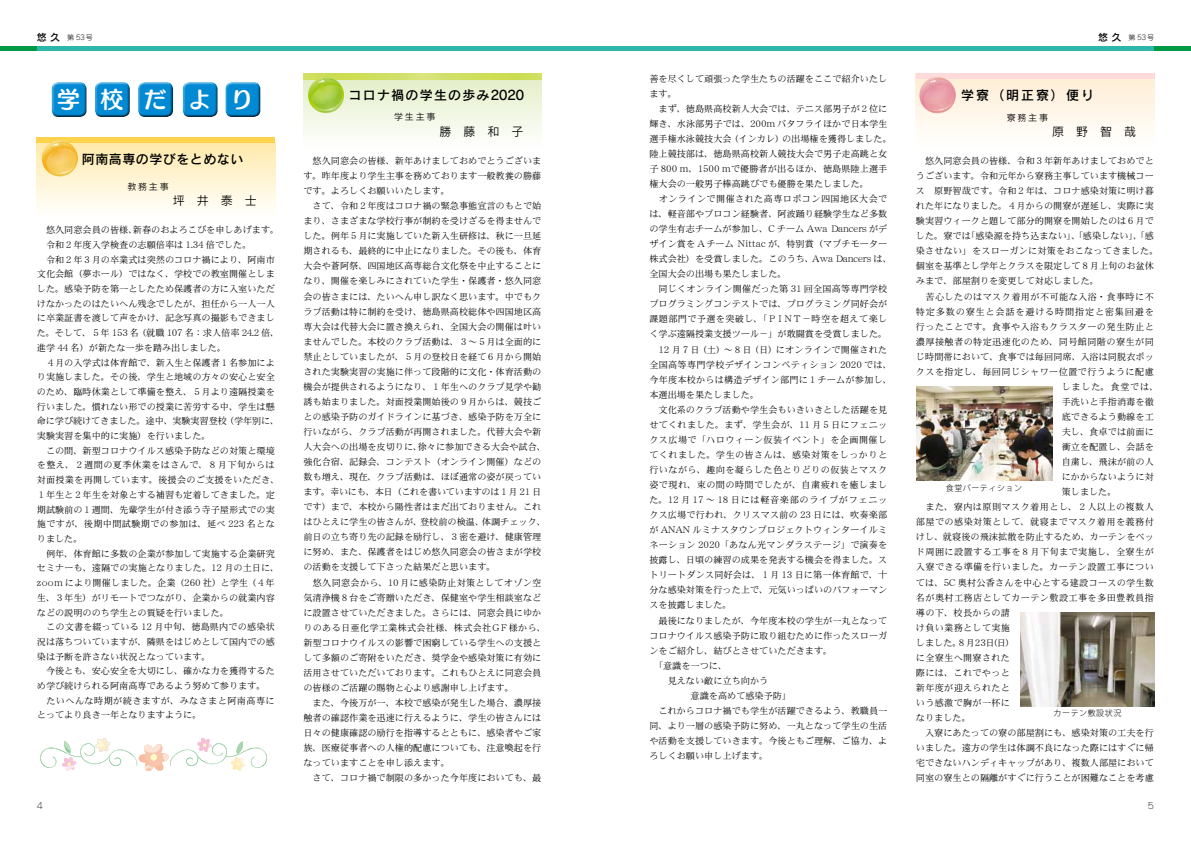
<style>
.page{position:relative;width:1191px;height:842px;background:#fff}
.page>*{position:absolute;margin:0;border:0;box-sizing:border-box;transform-origin:0 0}
.t1{font:22.8px "Humming Std B";letter-spacing:.895em;color:#fff}
.t2{font:13px "Rodin Pro DB";letter-spacing:.095em;color:#000}
.t3{font:13px "Rodin Pro DB";letter-spacing:.04em;color:#000}
.t4{font:13px "Rodin Pro DB";letter-spacing:.06em;color:#000}
.t5{font:12px "Rodin Pro M";color:#000}
.t6{font:9.1px/15.1px "DFHS Mincho W3 WINP RKSJ H";color:#000}
.t7{font:9.1px "DFHS Mincho W3 WINP RKSJ H";letter-spacing:.045em;color:#000}
.t8{font:9.1px "DFHS Mincho W3 WINP RKSJ H";letter-spacing:.02em;color:#000}
.t9{font:9.1px "DFHS Mincho W3 WINP RKSJ H";letter-spacing:.03em;color:#000}
.t10{font:9.1px "DFHS Mincho W3 WINP RKSJ H";letter-spacing:.04em;color:#000}
.t11{font:9.1px "DFHS Mincho W3 WINP RKSJ H";letter-spacing:.085em;color:#000}
.t12{font:9.1px "DFHS Mincho W3 WINP RKSJ H";letter-spacing:.035em;color:#000}
.t13{font:9.1px "DFHS Mincho W3 WINP RKSJ H";letter-spacing:.08em;color:#000}
.t14{font:9px "Rodin Pro M";letter-spacing:.2em;color:#000}
.t15{font:9px "Rodin Pro L";color:#000}
.t16{font:300 8px "Koz Go Pro";letter-spacing:.07em;color:#000}
.t17{font:300 7px "Jun 101 Pro";letter-spacing:.065em;color:#000}
.s1{font-family:"Rodin Pro DB";font-weight:400;font-size:10px}
</style>
<div class="page">
<hr style="left:37px;top:47px;width:558px;height:4px;background:#2eb6aa">
<hr style="left:0;top:47px;width:37px;height:4px;background:#094">
<hr style="left:595px;top:47px;width:559px;height:4px;background:#2eb6aa">
<hr style="left:1154px;top:47px;width:37px;height:4px;background:#094">
<div style="left:37px;top:143px;width:238px;height:77px;background:linear-gradient(to bottom,#ffe9ab,#fff)"></div>
<div style="left:37px;top:137px;width:238px;height:6px;background:#fdd34e"></div>
<div style="left:51px;top:80px;width:37px;height:35px;background:#fff;opacity:.75"></div>
<div style="left:51px;top:84px;width:39px;height:33px;background:#000;opacity:.75"></div>
<div style="left:138px;top:80px;width:36px;height:35px;background:#fff;opacity:.75"></div>
<div style="left:138px;top:84px;width:38px;height:33px;background:#000;opacity:.75"></div>
<div style="left:95px;top:80px;width:36px;height:35px;background:#fff;opacity:.75"></div>
<div style="left:95px;top:84px;width:38px;height:33px;background:#000;opacity:.75"></div>
<div style="left:182px;top:80px;width:37px;height:35px;background:#fff;opacity:.75"></div>
<div style="left:182px;top:84px;width:39px;height:33px;background:#000;opacity:.75"></div>
<div style="left:225px;top:80px;width:37px;height:35px;background:#fff;opacity:.75"></div>
<div style="left:225px;top:84px;width:38px;height:33px;background:#000;opacity:.75"></div>
<svg style="left:303px;top:79px;width:238px;height:57px"></svg>
<svg style="left:303px;top:74px;width:238px;height:5px"></svg>
<svg style="left:40px;top:140px;width:38px;height:36px"></svg>
<svg style="left:306px;top:77px;width:38px;height:36px"></svg>
<div style="left:916px;top:74px;width:238px;height:78px;background:linear-gradient(to bottom,#feecd3,#fff)"></div>
<div style="left:916px;top:74px;width:238px;height:5px;background:#ffdada"></div>
<svg style="left:917px;top:77px;width:39px;height:36px"></svg>
<img style="left:1020px;top:613px;width:134px;height:93px">
<img style="left:916px;top:387px;width:136px;height:93px">
<svg style="left:40px;top:738px;width:227px;height:33px"></svg>
<p class="t17" style="left:37px;top:32px;width:58px"><span class="s1">悠 久</span>　第 53号</p>
<p class="t17" style="left:1098px;top:32px;width:57px"><span class="s1">悠 久</span>　第 53号</p>
<h1 class="t1" style="left:57px;top:83px;width:198px">学校だより</h1>
<h2 class="t3" style="left:82px;top:150px;width:163px">阿南高専の学びをとめない</h2>
<p class="t14" style="left:127px;top:180px;width:43px">教務主事</p>
<h3 class="t5" style="left:173px;top:193px;width:85px">坪　井　泰　士</h3>
<p class="t6" style="left:37px;top:223px;width:244px;line-height:14.7px">　悠久同窓会員の皆様、新春のおよろこびを申しあげます。　令和２年度入学検査の志願倍率は 1.34 倍でした。<br>　令和２年３月の卒業式は突然のコロナ禍により、阿南市文化会館（夢ホール）ではなく、学校での教室開催としました。感染予防を第一としたため保護者の方に入室いただけなかったのはたいへん残念でしたが、担任から一人一人に卒業証書を渡して声をかけ、記念写真の撮影もできました。そして、５年 153 名（就職 107 名：求人倍率 24.2 倍、進学 44 名）が新たな一歩を踏み出しました。<br>　４月の入学式は体育館で、新入生と保護者１名参加により実施しました。その後、学生と地域の方々の安心と安全のため、臨時休業として準備を整え、５月より遠隔授業を行いました。慣れない形での授業に苦労する中、学生は懸命に学び続けてきました。途中、実験実習登校（学年別に、実験実習を集中的に実施）を行いました。<br>　この間、新型コロナウイルス感染予防などの対策と環境を整え、２週間の夏季休業をはさんで、８月下旬からは対面授業を再開しています。後援会のご支援をいただき、<br>１年生と２年生を対象とする補習も定着してきました。定期試験前の１週間、先輩学生が付き添う寺子屋形式での実施ですが、後期中間試験期での参加は、延べ 223 名となりました。<br>　例年、体育館に多数の企業が参加して実施する企業研究セミナーも、遠隔での実施となりました。12 月の土日に、zoom により開催しました。企業（260 社）と学生（４年生、３年生）がリモートでつながり、企業からの就業内容などの説明ののち学生との質疑を行いました。<br>　この文書を綴っている 12 月中旬、徳島県内での感染状況は落ちついていますが、隣県をはじめとして国内での感染は予断を許さない状況となっています。<br>　今後とも、安心安全を大切にし、確かな力を獲得するため学び続けられる阿南高専であるよう努めて参ります。<br>　たいへんな時期が続きますが、みなさまと阿南高専にとってより良き一年となりますように。</p>
<h2 class="t2" style="left:348px;top:87px;width:177px">コロナ禍の学生の歩み2020</h2>
<p class="t14" style="left:394px;top:111px;width:43px">学生主事</p>
<h3 class="t5" style="left:439px;top:124px;width:85px">勝　藤　和　子</h3>
<p class="t6" style="left:303px;top:153px;width:244px">　悠久同窓会の皆様、新年あけましておめでとうございます。昨年度より学生主事を務めております一般教養の勝藤です。よろしくお願いいたします。<br>　さて、令和２年度はコロナ禍の緊急事態宣言のもとで始まり、さまざまな学校行事が制約を受けざるを得ませんでした。例年５月に実施していた新入生研修は、秋に一旦延期されるも、最終的に中止になりました。その後も、体育大会や蒼阿祭、四国地区高専総合文化祭を中止することになり、開催を楽しみにされていた学生・保護者・悠久同窓会の皆さまには、たいへん申し訳なく思います。中でもクラブ活動は特に制約を受け、徳島県高校総体や四国地区高専大会は代替大会に置き換えられ、全国大会の開催は叶いませんでした。本校のクラブ活動は、３～５月は全面的に禁止としていましたが、５月の登校日を経て６月から開始された実験実習の実施に伴って段階的に文化・体育活動の機会が提供されるようになり、１年生へのクラブ見学や勧誘も始まりました。対面授業開始後の９月からは、競技ごとの感染予防のガイドラインに基づき、感染予防を万全に行いながら、クラブ活動が再開されました。代替大会や新人大会への出場を皮切りに、徐々に参加できる大会や試合、強化合宿、記録会、コンテスト（オンライン開催）などの数も増え、現在、クラブ活動は、ほぼ通常の姿が戻っています。幸いにも、本日（これを書いていますのは１月 21 日です）まで、本校から陽性者はまだ出ておりません。これはひとえに学生の皆さんが、登校前の検温、体調チェック、前日の立ち寄り先の記録を励行し、３密を避け、健康管理に努め、また、保護者をはじめ悠久同窓会の皆さまが学校の活動を支援して下さった結果だと思います。<br>　悠久同窓会から、10月に感染防止対策としてオゾン空気清浄機８台をご寄贈いただき、保健室や学生相談室などに設置させていただきました。さらには、同窓会員にゆかりのある日亜化学工業株式会社様、株式会社ＧＦ様から、新型コロナウイルスの影響で困窮している学生への支援として多額のご寄附をいただき、奨学金や感染対策に有効に活用させていただいております。これもひとえに同窓会員の皆様のご活躍の賜物と心より感謝申し上げます。<br>　また、今後万が一、本校で感染が発生した場合、濃厚接触者の確認作業を迅速に行えるように、学生の皆さんには日々の健康確認の励行を指導するとともに、感染者やご家族、医療従事者への人権的配慮についても、注意喚起を行なっていますことを申し添えます。<br>　さて、コロナ禍で制限の多かった今年度においても、最</p>
<p class="t6" style="left:649px;top:71px;width:244px">善を尽くして頑張った学生たちの活躍をここで紹介いたします。<br>　まず、徳島県高校新人大会では、テニス部男子が２位に輝き、水泳部男子では、200m バタフライほかで日本学生選手権水泳競技大会（インカレ）の出場権を獲得しました。陸上競技部は、徳島県高校新人競技大会で男子走高跳と女子 800 ｍ、1500 ｍで優勝者が出るほか、徳島県陸上選手権大会の一般男子棒高跳びでも優勝を果たしました。<br>　オンラインで開催された高専ロボコン四国地区大会では、軽音部やプロコン経験者、阿波踊り経験学生など多数の学生有志チームが参加し、C チーム Awa Dancers がデザイン賞を A チーム Nittac が、特別賞（マブチモーター株式会社）を受賞しました。このうち、Awa Dancers は、全国大会の出場も果たしました。<br>　同じくオンライン開催だった第 31 回全国高等専門学校プログラミングコンテストでは、プログラミング同好会が課題部門で予選を突破し、「ＰＩＮＴ－時空を超えて楽しく学ぶ遠隔授業支援ツール－」が敢闘賞を受賞しました。　12 月７日（土）～８日（日）にオンラインで開催された全国高等専門学校デザインコンペティション 2020 では、今年度本校からは構造デザイン部門に１チームが参加し、本選出場を果たしました。<br>　文化系のクラブ活動や学生会もいきいきとした活躍を見せてくれました。まず、学生会が、11 月５日にフェニックス広場で「ハロウィーン仮装イベント」を企画開催してくれました。学生の皆さんは、感染対策をしっかりと行いながら、趣向を凝らした色とりどりの仮装とマスク姿で現れ、束の間の時間でしたが、自粛疲れを癒しました。12 月 17 ～ 18 日には軽音楽部のライブがフェニックス広場で行われ、クリスマス前の 23 日には、吹奏楽部が ANAN ルミナスタウンプロジェクトウィンターイルミネーション 2020「あなん光マンダラステージ」で演奏を披露し、日頃の練習の成果を発表する機会を得ました。ストリートダンス同好会は、１月 13 日に第一体育館で、十分な感染対策を行った上で、元気いっぱいのパフォーマンスを披露しました。<br>　最後になりましたが、今年度本校の学生が一丸となってコロナウイルス感染予防に取り組むために作ったスローガンをご紹介し、結びとさせていただきます。<br>　「意識を一つに、<br>　　見えない敵に立ち向かう<br>　　　　意識を高めて感染予防」　<br>　これからコロナ禍でも学生が活躍できるよう、教職員一同、より一層の感染予防に努め、一丸となって学生の生活や活動を支援していきます。今後ともご理解、ご協力、よろしくお願い申し上げます。</p>
<h2 class="t4" style="left:961px;top:87px;width:134px">学寮（明正寮）便り</h2>
<p class="t14" style="left:1006px;top:111px;width:43px">寮務主事</p>
<h3 class="t5" style="left:1052px;top:124px;width:85px">原　野　智　哉</h3>
<p class="t6" style="left:916px;top:153px;width:239px">　悠久同窓会員の皆様、令和３年新年あけましておめでと</p>
<p class="t6" style="left:916px;top:169px;width:239px">うございます。令和元年から寮務主事しています機械コー</p>
<p class="t6" style="left:916px;top:184px;width:239px">ス　原野智哉です。令和２年は、コロナ感染対策に明け暮</p>
<p class="t6" style="left:916px;top:199px;width:239px">れた年になりました。４月からの開寮が遅延し、実際に実</p>
<p class="t6" style="left:916px;top:214px;width:239px">験実習ウィークと題して部分的開寮を開始したのは６月で</p>
<p class="t6" style="left:916px;top:229px;width:239px">した。寮では「感染源を持ち込まない」、「感染しない」、「感</p>
<p class="t8" style="left:916px;top:247px;width:244px">染させない」をスローガンに対策をおこなってきました。</p>
<p class="t6" style="left:916px;top:259px;width:239px">個室を基準とし学年とクラスを限定して８月上旬のお盆休</p>
<p class="t6" style="left:916px;top:274px;width:185px">みまで、部屋割りを変更して対応しました。</p>
<p class="t7" style="left:916px;top:292px;width:239px">　苦心したのはマスク着用が不可能な入浴・食事時に不</p>
<p class="t11" style="left:916px;top:307px;width:239px">特定多数の寮生と会話を避ける時間指定と密集回避を</p>
<p class="t7" style="left:916px;top:322px;width:239px">行ったことです。食事や入浴もクラスターの発生防止と</p>
<p class="t7" style="left:916px;top:337px;width:239px">濃厚接触者の特定迅速化のため、同号館同階の寮生が同</p>
<p class="t6" style="left:916px;top:349px;width:239px">じ時間帯において、食事では毎回同席、入浴は同脱衣ボッ</p>
<p class="t7" style="left:916px;top:367px;width:239px">クスを指定し、毎回同じシャワー位置で行うように配慮</p>
<p class="t13" style="left:1061px;top:382px;width:98px">しました。食堂では、</p>
<p class="t6" style="left:1061px;top:394px;width:94px">手洗いと手指消毒を徹</p>
<p class="t6" style="left:1061px;top:409px;width:94px">底できるよう動線を工</p>
<p class="t6" style="left:1061px;top:424px;width:94px">夫し、食卓では前面に</p>
<p class="t6" style="left:1061px;top:439px;width:94px">衝立を配置し、会話を</p>
<p class="t6" style="left:1061px;top:455px;width:94px">自粛し、飛沫が前の人</p>
<p class="t6" style="left:1061px;top:470px;width:94px">にかからないように対</p>
<p class="t6" style="left:1061px;top:485px;width:56px">策しました。</p>
<p class="t7" style="left:916px;top:502px;width:239px">　また、寮内は原則マスク着用とし、２人以上の複数人</p>
<p class="t7" style="left:916px;top:517px;width:239px">部屋での感染対策として、就寝までマスク着用を義務付</p>
<p class="t6" style="left:916px;top:530px;width:239px">けし、就寝後の飛沫拡散を防止するため、カーテンをベッ</p>
<p class="t7" style="left:916px;top:548px;width:239px">ド周囲に設置する工事を８月下旬まで実施し、全寮生が</p>
<p class="t7" style="left:916px;top:563px;width:239px">入寮できる準備を行いました。カーテン設置工事につい</p>
<p class="t8" style="left:916px;top:578px;width:239px">ては、5C 奥村公香さんを中心とする建設コースの学生数</p>
<p class="t10" style="left:916px;top:593px;width:239px">名が奥村工務店としてカーテン敷設工事を多田豊教員指</p>
<p class="t12" style="left:916px;top:608px;width:96px">導の下、校長からの請</p>
<p class="t9" style="left:916px;top:623px;width:96px">け負い業務として実施</p>
<p class="t6" style="left:916px;top:635px;width:100px">しました。８月23日（日）</p>
<p class="t9" style="left:916px;top:653px;width:96px">に全寮生へ開寮された</p>
<p class="t12" style="left:916px;top:668px;width:96px">際には、これでやっと</p>
<p class="t9" style="left:916px;top:683px;width:96px">新年度が迎えられたと</p>
<p class="t9" style="left:916px;top:698px;width:96px">いう感激で胸が一杯に</p>
<p class="t6" style="left:916px;top:710px;width:56px">なりました。</p>
<p class="t6" style="left:916px;top:725px;width:239px">　入寮にあたっての寮の部屋割にも、感染対策の工夫を行</p>
<p class="t6" style="left:916px;top:740px;width:239px">いました。遠方の学生は体調不良になった際にはすぐに帰</p>
<p class="t6" style="left:916px;top:756px;width:239px">宅できないハンディキャップがあり、複数人部屋において</p>
<p class="t6" style="left:916px;top:771px;width:239px">同室の寮生との隔離がすぐに行うことが困難なことを考慮</p>
<p class="t16" style="left:945px;top:483px;width:78px">食堂パーティション</p>
<p class="t16" style="left:1053px;top:708px;width:69px">カーテン敷設状況</p>
<p class="t15" style="left:37px;top:799px;width:8px">4</p>
<p class="t15" style="left:1147px;top:799px;width:8px">5</p>
</div>
